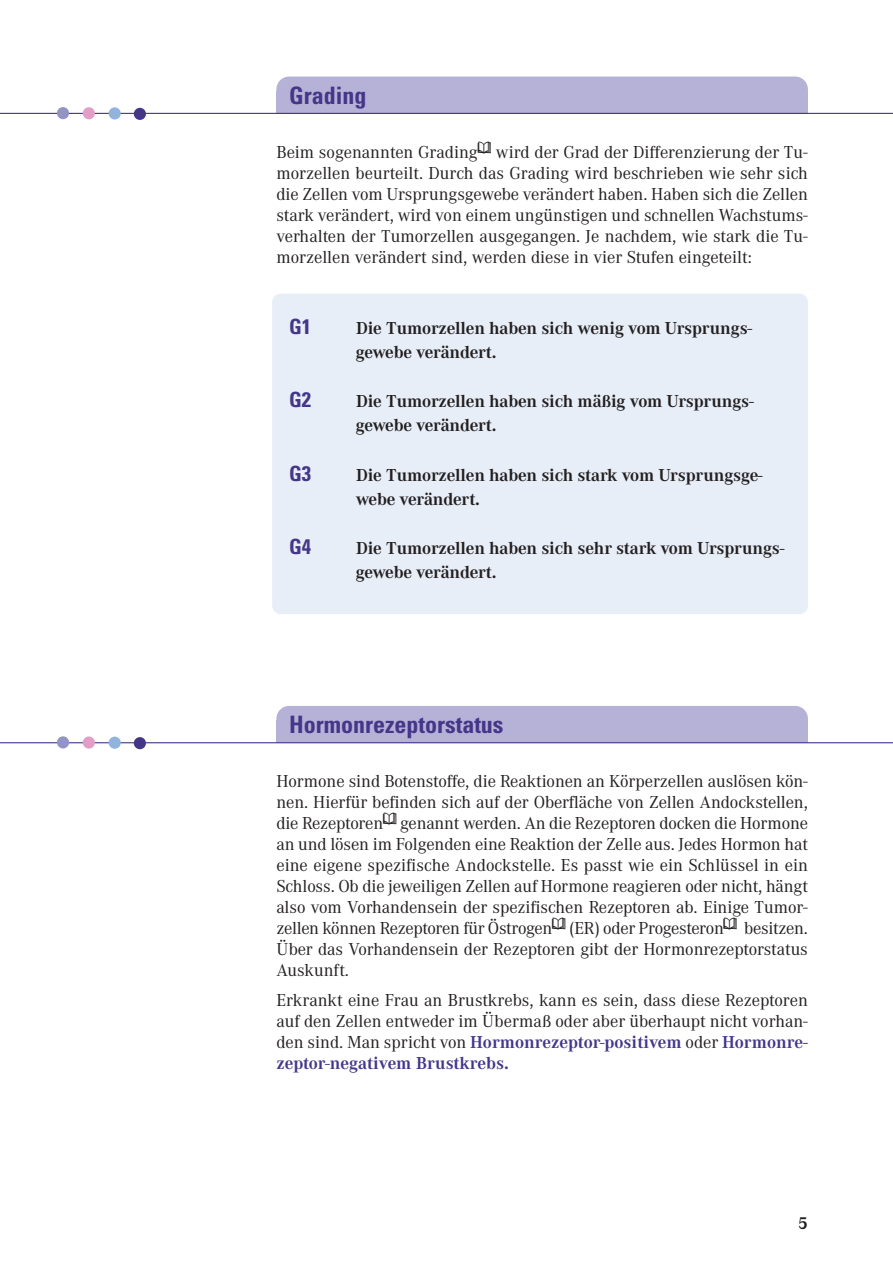
<style>
.page{position:relative;width:893px;height:1263px;background:#fff}
.page>*{position:absolute;margin:0;border:0;box-sizing:border-box;transform-origin:0 0}
.t1{font:700 condensed 24px "Univers LT";color:#453689}
.t2{font:700 condensed 21px "Univers LT";color:#453689}
.t3{font:18px/21px "Corporate A";color:#231f20;text-align:justify}
.t4{font:700 18px/24px "Corporate A";letter-spacing:-.01em;color:#231f20}
.s1{font-weight:700;color:#453689}
</style>
<div class="page">
<div style="left:276px;top:91px;width:532px;height:23px;background:#b6b2d7"></div>
<div style="left:276px;top:77px;width:532px;height:26px;background:#b6b2d7;border-radius:13px"></div>
<hr style="left:0;top:113px;width:893px;height:1px;background:#453689">
<div style="left:272px;top:294px;width:536px;height:320px;background:#e7eef8;border-radius:9px"></div>
<div style="left:276px;top:720px;width:532px;height:23px;background:#b6b2d7"></div>
<div style="left:276px;top:706px;width:532px;height:27px;background:#b6b2d7;border-radius:13px"></div>
<hr style="left:0;top:742px;width:893px;height:1px;background:#453689">
<div style="left:57px;top:107px;width:12px;height:12px;background:#9493c5;border-radius:50%"></div>
<div style="left:83px;top:107px;width:12px;height:12px;background:#e29ec6;border-radius:50%"></div>
<div style="left:109px;top:107px;width:12px;height:12px;background:#90b4de;border-radius:50%"></div>
<div style="left:134px;top:108px;width:12px;height:12px;background:#453689;border-radius:50%"></div>
<div style="left:57px;top:736px;width:12px;height:12px;background:#9493c5;border-radius:50%"></div>
<div style="left:83px;top:736px;width:12px;height:13px;background:#e29ec6;border-radius:50%"></div>
<div style="left:109px;top:737px;width:12px;height:12px;background:#90b4de;border-radius:50%"></div>
<div style="left:134px;top:737px;width:12px;height:12px;background:#453689;border-radius:50%"></div>
<h1 class="t1" style="left:289px;top:87px;width:79px">Grading</h1>
<p class="t3" style="left:276px;top:141px;width:533px">Beim sogenannten Grading<sup>;</sup> wird der Grad der Differenzierung der Tu&shy;morzellen beurteilt. Durch das Grading wird beschrieben wie sehr sich die Zellen vom Ursprungsgewebe verändert haben. Haben sich die Zellen stark verändert, wird von einem ungünstigen und schnellen Wachstums&shy;verhalten der Tumorzellen ausgegangen. Je nachdem, wie stark die Tu&shy;morzellen verändert sind, werden diese in vier Stufen eingeteilt:</p>
<p class="t2" style="left:289px;top:319px;width:24px">G1</p>
<p class="t4" style="left:356px;top:316px;width:398px">Die Tumorzellen haben sich wenig vom Ursprungs&shy;gewebe verändert.</p>
<p class="t2" style="left:289px;top:392px;width:24px">G2</p>
<p class="t4" style="left:356px;top:389px;width:399px">Die Tumorzellen haben sich mäßig vom Ursprungs&shy;gewebe verändert.</p>
<p class="t2" style="left:289px;top:466px;width:24px">G3</p>
<p class="t4" style="left:356px;top:463px;width:408px">Die Tumorzellen haben sich stark vom Ursprungsge&shy;webe verändert.</p>
<p class="t2" style="left:289px;top:539px;width:24px">G4</p>
<p class="t4" style="left:356px;top:536px;width:430px">Die Tumorzellen haben sich sehr stark vom Ursprungs&shy;gewebe verändert.</p>
<h1 class="t1" style="left:289px;top:716px;width:216px">Hormonrezeptorstatus</h1>
<p class="t3" style="left:276px;top:770px;width:533px">Hormone sind Botenstoffe, die Reaktionen an Körperzellen auslösen kön&shy;nen. Hierfür befinden sich auf der Oberfläche von Zellen Andockstellen, die Rezeptoren<sup>;</sup> genannt werden. An die Rezeptoren docken die Hormone an und lösen im Folgenden eine Reaktion der Zelle aus. Jedes Hormon hat eine eigene spezifische Andockstelle. Es passt wie ein Schlüssel in ein Schloss. Ob die jeweiligen Zellen auf Hormone reagieren oder nicht, hängt also vom Vorhandensein der spezifischen Rezeptoren ab. Einige Tumor&shy;zellen können Rezeptoren für Östrogen<sup>;</sup> (ER) oder Progesteron<sup>;</sup> besitzen.<br>Über das Vorhandensein der Rezeptoren gibt der Hormonrezeptorstatus Auskunft.</p>
<p class="t3" style="left:276px;top:989px;width:533px">Erkrankt eine Frau an Brustkrebs, kann es sein, dass diese Rezeptoren auf den Zellen entweder im Übermaß oder aber überhaupt nicht vorhan&shy;den sind. Man spricht von <span class="s1">Hormonrezeptor-positivem</span> oder <span class="s1">Hormonre&shy;zeptor-negativem Brustkrebs.</span></p>
<p class="t4" style="left:798px;top:1211px;width:11px">5</p>
</div>
